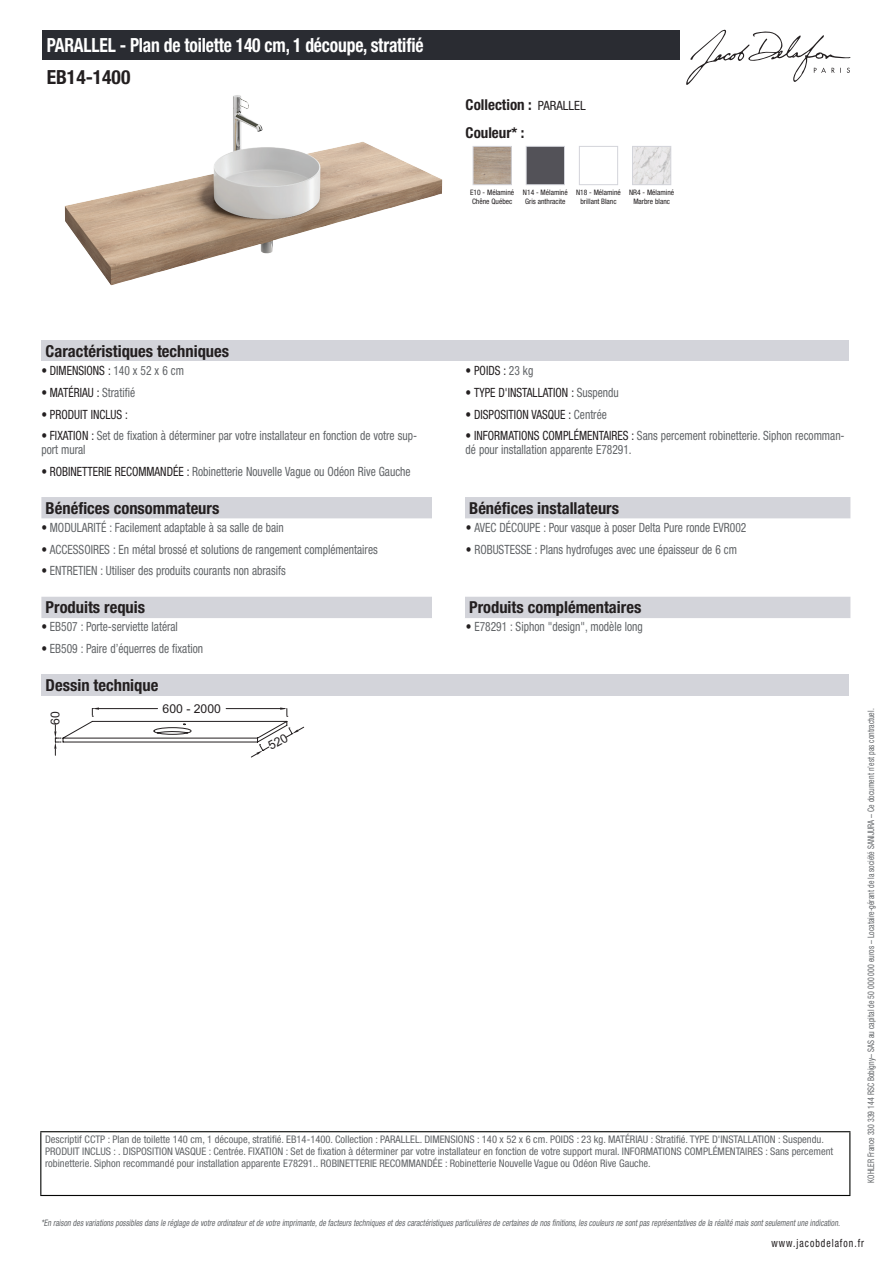
<style>
.page{position:relative;width:893px;height:1263px;background:#fff}
.page>*{position:absolute;margin:0;border:0;box-sizing:border-box;transform-origin:0 0}
.t1{font:700 condensed 19.5px "Helvetica Neue LT Std";letter-spacing:-.01em;color:#fff;scale:.9 1}
.t2{font:700 condensed 19.5px "Helvetica Neue LT Std";color:#231f20}
.t3{font:700 condensed 16.5px "Helvetica Neue LT Std";color:#231f20}
.t4{font:700 condensed 15px/27.8px "Helvetica Neue LT Std";color:#231f20}
.t5{font:condensed 12.75px/13.5px "Helvetica Neue LT Std";color:#626568;scale:.9 1}
.t6{font:condensed 12.75px "Helvetica Neue LT Std";color:#231f20;scale:.9 1}
.t7{font:12.15px "Arial";color:#231f20}
.t8{font:condensed 11.25px "Helvetica Neue LT Std";letter-spacing:.1em;color:#231f20;scale:.87 1}
.t9{font:condensed 10.5px/12px "Helvetica Neue LT Std";color:#626568}
.t10{font:italic condensed 9px "Helvetica Neue LT Std";color:#626568;scale:.87 1}
.t11{font:condensed 9px "Helvetica Neue LT Std";color:#626568;scale:.87 1}
.t12{font:condensed 7.5px/9px "Helvetica Neue LT Std";color:#231f20}
.s1{font-weight:400;font-size:12.75px}
.s2{color:#626568}
.s3{color:#231f20}
</style>
<div class="page">
<svg style="left:686px;top:30px;width:164px;height:55px"></svg>
<img style="left:65px;top:95px;width:377px;height:190px">
<img style="left:475px;top:148px;width:35px;height:35px">
<div style="left:473px;top:146px;width:39px;height:39px;border:1px solid #d3d4da"></div>
<img style="left:528px;top:148px;width:35px;height:35px">
<div style="left:526px;top:146px;width:39px;height:39px;border:1px solid #d3d4da"></div>
<div style="left:579px;top:146px;width:39px;height:39px;border:1px solid #d3d4da"></div>
<img style="left:634px;top:148px;width:35px;height:35px">
<div style="left:632px;top:146px;width:39px;height:39px;border:1px solid #d3d4da"></div>
<div style="left:41px;top:340px;width:808px;height:21px;background:#d3d4da"></div>
<div style="left:41px;top:497px;width:809px;height:21px;background:#d3d4da"></div>
<div style="left:432px;top:497px;width:33px;height:21px;background:#fff"></div>
<div style="left:41px;top:597px;width:809px;height:21px;background:#d3d4da"></div>
<div style="left:432px;top:597px;width:33px;height:21px;background:#fff"></div>
<div style="left:41px;top:674px;width:808px;height:22px;background:#d3d4da"></div>
<div style="left:43px;top:30px;width:637px;height:30px;background:#2a2c32"></div>
<hr style="left:40px;top:1131px;width:810px;height:1px;background:#040503">
<hr style="left:40px;top:1132px;width:1px;height:63px;background:#040503">
<hr style="left:849px;top:1132px;width:1px;height:63px;background:#040503">
<hr style="left:40px;top:1195px;width:810px;height:1px;background:#040503">
<svg style="left:54px;top:707px;width:250px;height:50px"></svg>
<h1 class="t1" style="left:47px;top:33px;width:420px">PARALLEL - Plan de toilette 140 cm, 1 découpe, stratifié</h1>
<h1 class="t2" style="left:47px;top:65px;width:85px">EB14-1400</h1>
<p class="t4" style="left:466px;top:90px;width:122px">Collection : <span class="s1">PARALLEL<br></span>Couleur* :</p>
<p class="t12" style="left:470px;top:187px;width:46px">E10 - Mélaminé<br>Chêne Québec</p>
<p class="t12" style="left:523px;top:187px;width:46px">N14 - Mélaminé<br>Gris anthracite</p>
<p class="t12" style="left:576px;top:187px;width:46px;text-align:center">N18 - Mélaminé brillant Blanc</p>
<p class="t12" style="left:629px;top:187px;width:47px;text-align:center">NR4 - Mélaminé<br>Marbre blanc</p>
<p class="t3" style="left:46px;top:341px;width:185px">Caractéristiques techniques</p>
<p class="t6" style="left:41px;top:363px;width:160px">• DIMENSIONS : <span class="s2">140 x 52 x 6 cm</span></p>
<p class="t6" style="left:466px;top:363px;width:77px">• POIDS : <span class="s2">23 kg</span></p>
<p class="t6" style="left:41px;top:385px;width:106px">• MATÉRIAU : <span class="s2">Stratifié</span></p>
<p class="t6" style="left:466px;top:385px;width:172px">• TYPE D'INSTALLATION : <span class="s2">Suspendu</span></p>
<p class="t6" style="left:41px;top:407px;width:98px">• PRODUIT INCLUS :</p>
<p class="t6" style="left:466px;top:407px;width:158px">• DISPOSITION VASQUE : <span class="s2">Centrée</span></p>
<p class="t5" style="left:41px;top:429px;width:419px"><span class="s3">• FIXATION :</span> Set de fixation à déterminer par votre installateur en fonction de votre sup&shy;port mural</p>
<p class="t5" style="left:466px;top:429px;width:423px"><span class="s3">• INFORMATIONS COMPLÉMENTAIRES :</span> Sans percement robinetterie. Siphon recomman&shy;dé pour installation apparente E78291.</p>
<p class="t5" style="left:41px;top:464px;width:412px"><span class="s3">• ROBINETTERIE RECOMMANDÉE :</span> Robinetterie Nouvelle Vague ou Odéon Rive Gauche</p>
<p class="t3" style="left:46px;top:498px;width:175px">Bénéfices consommateurs</p>
<p class="t3" style="left:469px;top:498px;width:151px">Bénéfices installateurs</p>
<p class="t5" style="left:41px;top:520px;width:271px"><span class="s3">•</span> MODULARITÉ : Facilement adaptable à sa salle de bain</p>
<p class="t5" style="left:466px;top:520px;width:313px"><span class="s3">•</span> AVEC DÉCOUPE : Pour vasque à poser Delta Pure ronde EVR002</p>
<p class="t5" style="left:41px;top:542px;width:375px"><span class="s3">•</span> ACCESSOIRES : En métal brossé et solutions de rangement complémentaires</p>
<p class="t5" style="left:466px;top:542px;width:303px"><span class="s3">•</span> ROBUSTESSE : Plans hydrofuges avec une épaisseur de 6 cm</p>
<p class="t5" style="left:41px;top:564px;width:273px"><span class="s3">•</span> ENTRETIEN : Utiliser des produits courants non abrasifs</p>
<p class="t3" style="left:46px;top:597px;width:101px">Produits requis</p>
<p class="t3" style="left:469px;top:597px;width:174px">Produits complémentaires</p>
<p class="t5" style="left:41px;top:620px;width:153px"><span class="s3">•</span> EB507 : Porte-serviette latéral</p>
<p class="t5" style="left:466px;top:620px;width:198px"><span class="s3">•</span> E78291 : Siphon "design", modèle long</p>
<p class="t5" style="left:41px;top:642px;width:181px"><span class="s3">•</span> EB509 : Paire d’équerres de fixation</p>
<p class="t3" style="left:46px;top:675px;width:114px">Dessin technique</p>
<p class="t7" style="left:163px;top:700px;width:60px">600 - 2000</p>
<p class="t7" style="left:47px;top:724px;width:15px;rotate:-90deg">60</p>
<p class="t9" style="left:45px;top:1134px;width:790px">Descriptif CCTP : Plan de toilette 140 cm, 1 découpe, stratifié. EB14-1400. Collection : PARALLEL. DIMENSIONS : 140 x 52 x 6 cm. POIDS : 23 kg. MATÉRIAU : Stratifié. TYPE D'INSTALLATION : Suspendu.<br>PRODUIT INCLUS : . DISPOSITION VASQUE : Centrée. FIXATION : Set de fixation à déterminer par votre installateur en fonction de votre support mural. INFORMATIONS COMPLÉMENTAIRES : Sans percement robinetterie. Siphon recommandé pour installation apparente E78291.. ROBINETTERIE RECOMMANDÉE : Robinetterie Nouvelle Vague ou Odéon Rive Gauche.</p>
<p class="t11" style="left:866px;top:1183px;width:547px;rotate:-90deg">KOHLER France 330 339 144 RSC Bobigny– SAS au capital de 50 000 000 euros – Locataire-gérant de la société SANIJURA – Ce document n’est pas contractuel.</p>
<p class="t10" style="left:41px;top:1217px;width:922px">*En raison desvariationspossiblesdansle réglage de votre ordinateuretde votre imprimante,de facteurstechniquesetdescaractéristiquesparticulièresde certainesde nosfinitions,lescouleursne sontpasreprésentativesde la réalité maissontseulementune indication.</p>
<p class="t8" style="left:772px;top:1237px;width:108px">www.jacobdelafon.fr</p>
</div>
